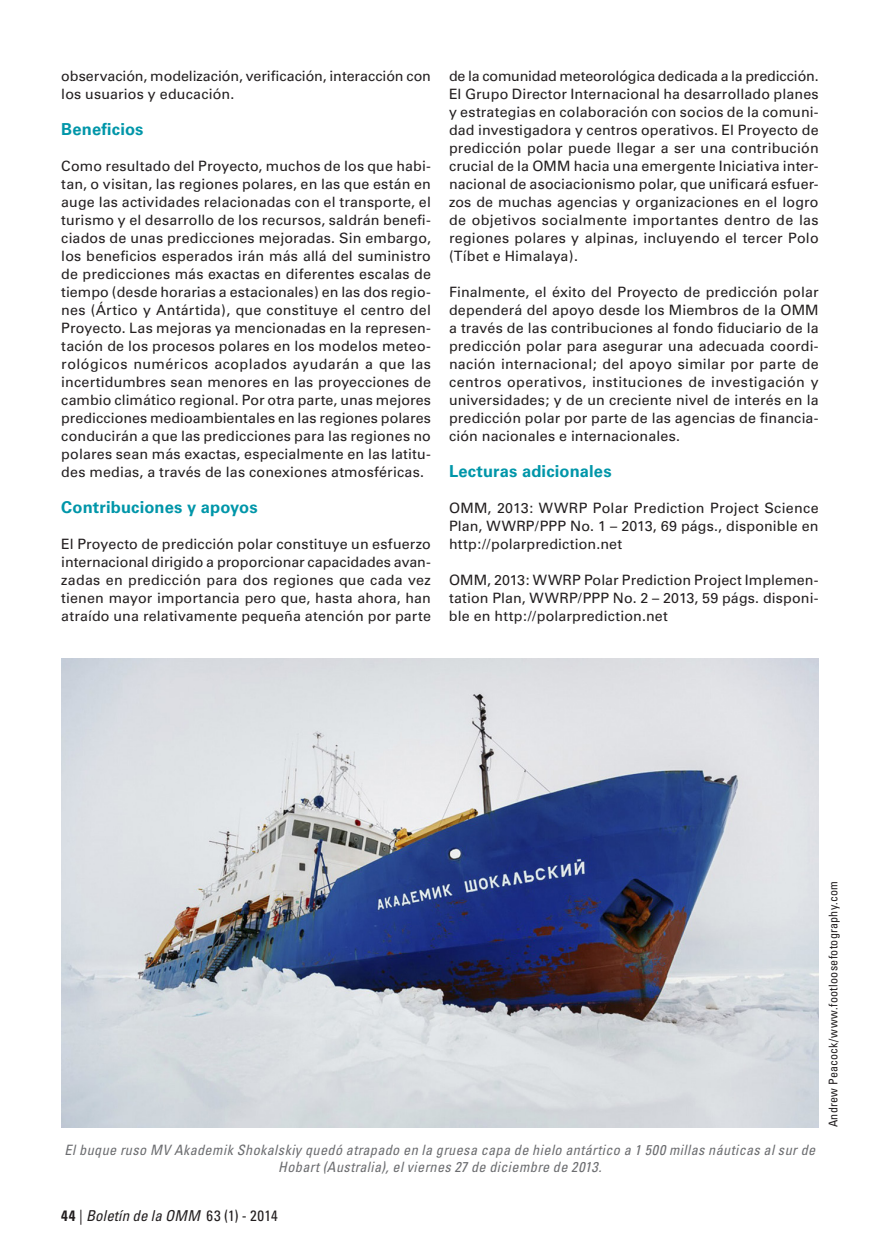
<style>
.page{position:relative;width:880px;height:1250px;background:#fff}
.page>*{position:absolute;margin:0;border:0;box-sizing:border-box;transform-origin:0 0}
.t1{font:700 16.5px "Univers";letter-spacing:.01em;color:#0096a9}
.t2{font:italic condensed 15px "Univers LT Std";letter-spacing:.01em;color:#231f20}
.t3{font:14.25px/18px "Univers";letter-spacing:.01em;color:#231f20;text-align:justify}
.t4{font:italic condensed 14.25px/17.2px "Univers LT Std";letter-spacing:.025em;color:#6c6d70;text-align:center}
.t5{font:condensed 12px "Univers LT Std";letter-spacing:.02em;color:#231f20}
.s1{font-family:"Univers";font-weight:700;font-style:normal}
.s2{font-style:normal}
</style>
<div class="page">
<img style="left:61px;top:658px;width:757px;height:469px">
<p class="t3" style="left:61px;top:67px;width:371px">observación, modelización, verificación, interacción con los usuarios y educación.</p>
<p class="t1" style="left:61px;top:119px;width:84px">Beneficios</p>
<p class="t3" style="left:61px;top:157px;width:371px">Como resultado del Proyecto, muchos de los que habi&shy;tan, o visitan, las regiones polares, en las que están en auge las actividades relacionadas con el transporte, el turismo y el desarrollo de los recursos, saldrán benefi&shy;ciados de unas predicciones mejoradas. Sin embargo, los beneficios esperados irán más allá del suministro de predicciones más exactas en diferentes escalas de tiempo (desde horarias a estacionales) en las dos regio&shy;nes (Ártico y Antártida), que constituye el centro del Proyecto. Las mejoras ya mencionadas en la represen&shy;tación de los procesos polares en los modelos meteo&shy;rológicos numéricos acoplados ayudarán a que las incertidumbres sean menores en las proyecciones de cambio climático regional. Por otra parte, unas mejores predicciones medioambientales en las regiones polares conducirán a que las predicciones para las regiones no polares sean más exactas, especialmente en las latitu&shy;des medias, a través de las conexiones atmosféricas.</p>
<p class="t1" style="left:61px;top:497px;width:198px">Contribuciones y apoyos</p>
<p class="t3" style="left:61px;top:535px;width:371px">El Proyecto de predicción polar constituye un esfuerzo internacional dirigido a proporcionar capacidades avan&shy;zadas en predicción para dos regiones que cada vez tienen mayor importancia pero que, hasta ahora, han atraído una relativamente pequeña atención por parte</p>
<p class="t3" style="left:449px;top:67px;width:371px">de la comunidad meteorológica dedicada a la predicción.<br>El Grupo Director Internacional ha desarrollado planes y estrategias en colaboración con socios de la comuni&shy;dad investigadora y centros operativos. El Proyecto de predicción polar puede llegar a ser una contribución crucial de la OMM hacia una emergente Iniciativa inter&shy;nacional de asociacionismo polar, que unificará esfuer&shy;zos de muchas agencias y organizaciones en el logro de objetivos socialmente importantes dentro de las regiones polares y alpinas, incluyendo el tercer Polo (Tíbet e Himalaya).</p>
<p class="t3" style="left:449px;top:283px;width:371px">Finalmente, el éxito del Proyecto de predicción polar dependerá del apoyo desde los Miembros de la OMM a través de las contribuciones al fondo fiduciario de la predicción polar para asegurar una adecuada coordi&shy;nación internacional; del apoyo similar por parte de centros operativos, instituciones de investigación y universidades; y de un creciente nivel de interés en la predicción polar por parte de las agencias de financia&shy;ción nacionales e internacionales.</p>
<p class="t1" style="left:449px;top:461px;width:164px">Lecturas adicionales</p>
<p class="t3" style="left:449px;top:499px;width:371px">OMM, 2013: WWRP Polar Prediction Project Science Plan, WWRP/PPP No. 1 – 2013, 69 págs., disponible en http://polarprediction.net</p>
<p class="t3" style="left:449px;top:571px;width:371px">OMM, 2013: WWRP Polar Prediction Project Implemen&shy;tation Plan, WWRP/PPP No. 2 – 2013, 59 págs. disponi&shy;ble en http://polarprediction.net</p>
<p class="t4" style="left:65px;top:1140px;width:752px">El buque ruso MV Akademik Shokalskiy quedó atrapado en la gruesa capa de hielo antártico a 1 500 millas náuticas al sur de<br>Hobart (Australia), el viernes 27 de diciembre de 2013.</p>
<p class="t5" style="left:825px;top:1127px;width:248px;rotate:-90deg">Andrew Peacock/www.footloosefotography.com</p>
<p class="t2" style="left:61px;top:1205px;width:218px"><span class="s1">44</span> <span class="s2">|</span> Boletín de la OMM <span class="s2">63 (1) - 2014</span></p>
</div>
